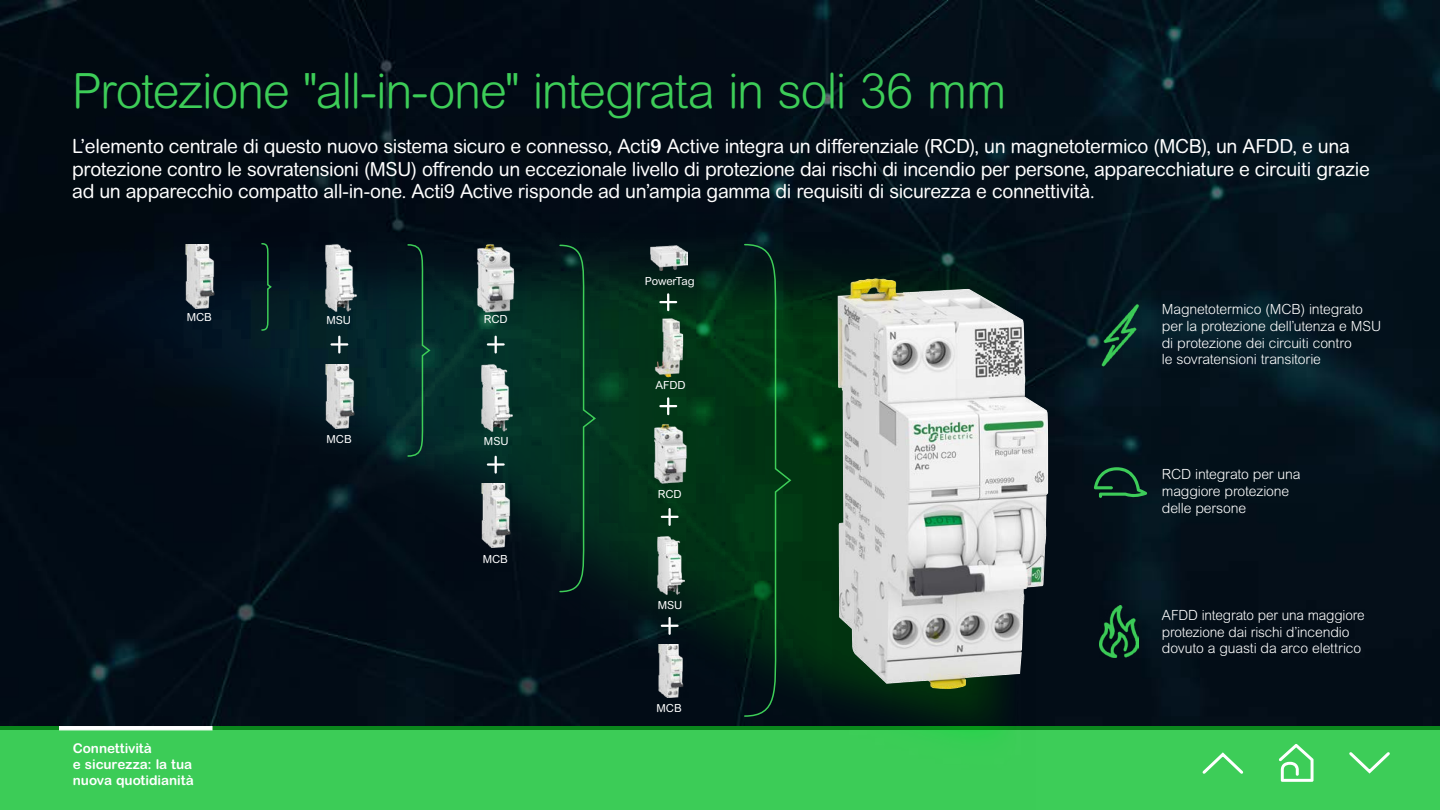
<style>
.page{position:relative;width:1440px;height:810px;background:#fff}
.page>*{position:absolute;margin:0;border:0;box-sizing:border-box;transform-origin:0 0}
.t1{font:300 48.75px "Arial Rounded MT Pro";letter-spacing:-.03em;color:#3dcd58}
.t2{font:19.5px/22.5px "Arial Rounded MT Pro";letter-spacing:-.02em;color:#fff}
.t3{font:300 14.02px/16.6px "Arial Rounded MT Pro";letter-spacing:-.01em;color:#fff}
.t4{font:700 13.5px/15.8px "Arial Rounded MT Pro";letter-spacing:-.005em;color:#fff}
.t5{font:11.18px "Arial Rounded MT Pro";letter-spacing:-.005em;color:#fff}
.s1{font-weight:700}
</style>
<div class="page">
<div style="left:0;top:726px;width:1440px;height:84px;background:#3dcd58"></div>
<hr style="left:0;top:726px;width:1440px;height:4px;background:#0c881e">
<svg style="left:1279px;top:744px;width:35px;height:38px"></svg>
<svg style="left:1202px;top:752px;width:42px;height:22px"></svg>
<svg style="left:1349px;top:752px;width:41px;height:22px"></svg>
<img style="left:0;top:0;width:1440px;height:726px">
<img style="left:0;top:178px;width:1037px;height:561px">
<img style="left:654px;top:313px;width:31px;height:67px">
<img style="left:837px;top:278px;width:211px;height:411px">
<img style="left:477px;top:243px;width:48px;height:69px">
<img style="left:186px;top:244px;width:35px;height:64px">
<img style="left:326px;top:365px;width:35px;height:64px">
<img style="left:482px;top:484px;width:35px;height:64px">
<img style="left:659px;top:644px;width:29px;height:54px">
<img style="left:325px;top:243px;width:31px;height:69px">
<img style="left:482px;top:364px;width:31px;height:68px">
<img style="left:658px;top:536px;width:27px;height:59px">
<img style="left:654px;top:423px;width:42px;height:60px">
<img style="left:650px;top:245px;width:38px;height:26px">
<svg style="left:338px;top:337px;width:2px;height:15px"></svg>
<hr style="left:332px;top:343px;width:15px;height:3px;background:#fff">
<svg style="left:495px;top:337px;width:2px;height:15px"></svg>
<hr style="left:488px;top:343px;width:16px;height:3px;background:#fff">
<svg style="left:660px;top:398px;width:16px;height:16px"></svg>
<svg style="left:660px;top:294px;width:16px;height:16px"></svg>
<hr style="left:668px;top:509px;width:3px;height:16px;background:#fff">
<svg style="left:662px;top:516px;width:16px;height:2px"></svg>
<svg style="left:495px;top:457px;width:2px;height:16px"></svg>
<hr style="left:488px;top:463px;width:16px;height:3px;background:#fff">
<hr style="left:668px;top:618px;width:3px;height:16px;background:#fff">
<svg style="left:662px;top:625px;width:16px;height:2px"></svg>
<img style="left:1100px;top:606px;width:39px;height:51px">
<img style="left:1088px;top:302px;width:64px;height:65px">
<svg style="left:1094px;top:467px;width:53px;height:31px;background:#12412b"></svg>
<svg style="left:743px;top:243px;width:50px;height:475px;background:#013015"></svg>
<svg style="left:260px;top:242px;width:13px;height:90px"></svg>
<svg style="left:407px;top:243px;width:25px;height:215px;background:#07322c"></svg>
<svg style="left:559px;top:244px;width:38px;height:349px;background:#053222"></svg>
<h1 class="t1" style="left:72px;top:63px;width:936px">Protezione "all-in-one" integrata in soli 36 mm</h1>
<p class="t2" style="left:72px;top:136px;width:1299px">L’elemento centrale di questo nuovo sistema sicuro e connesso, Acti<span class="s1">9</span> Active integra un differenziale (RCD), un magnetotermico (MCB), un AFDD, e una protezione contro le sovratensioni (MSU) offrendo un eccezionale livello di protezione dai rischi di incendio per persone, apparecchiature e circuiti grazie ad un apparecchio compatto all-in-one. Acti9 Active risponde ad un’ampia gamma di requisiti di sicurezza e connettività.</p>
<p class="t5" style="left:187px;top:311px;width:27px">MCB</p>
<p class="t5" style="left:326px;top:313px;width:26px">MSU</p>
<p class="t5" style="left:327px;top:432px;width:27px">MCB</p>
<p class="t4" style="left:73px;top:741px;width:122px">Connettività<br>e sicurezza: la tua nuova quotidianità</p>
<p class="t5" style="left:484px;top:313px;width:25px">RCD</p>
<p class="t5" style="left:484px;top:434px;width:26px">MSU</p>
<p class="t5" style="left:483px;top:552px;width:27px">MCB</p>
<p class="t5" style="left:645px;top:274px;width:51px">PowerTag</p>
<p class="t5" style="left:655px;top:379px;width:32px">AFDD</p>
<p class="t5" style="left:658px;top:487px;width:25px">RCD</p>
<p class="t5" style="left:658px;top:599px;width:26px">MSU</p>
<p class="t5" style="left:657px;top:702px;width:27px">MCB</p>
<p class="t3" style="left:1162px;top:302px;width:221px">Magnetotermico (MCB) integrato per la protezione dell’utenza e MSU di protezione dei circuiti contro<br>le sovratensioni transitorie</p>
<p class="t3" style="left:1162px;top:467px;width:140px">RCD integrato per una maggiore protezione delle persone</p>
<p class="t3" style="left:1162px;top:607px;width:204px">AFDD integrato per una maggiore protezione dai rischi d’incendio dovuto a guasti da arco elettrico</p>
</div>
